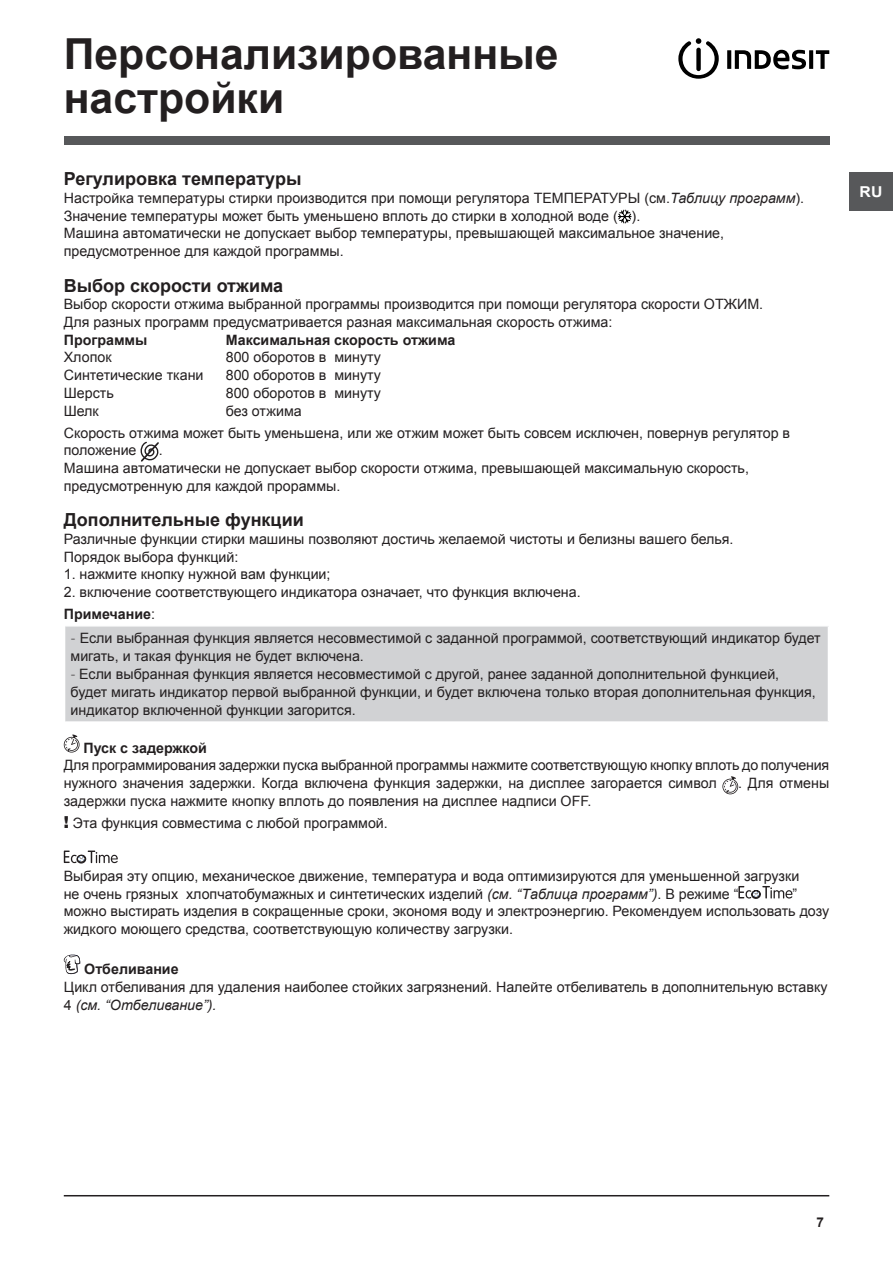
<style>
.page{position:relative;width:893px;height:1263px;background:#fff}
.page>*{position:absolute;margin:0;border:0;box-sizing:border-box;transform-origin:0 0}
.Titolo{font:700 42.75px/43.5px "Arial";color:#231f20}
.titoletto{font:700 18px "Arial";color:#231f20}
.Corpo_testo{font:700 18px "Arial";color:#231f20}
.t1{font:700 15px "Arial";color:#fff;scale:1.05 1}
.Corpo_testo-2{font:14.25px/17.7px "Arial";color:#231f20}
.titoletto-2{font:14.25px/17.7px "Arial";color:#231f20}
.Corpo_testo-3{font:700 14.25px "Arial";color:#231f20}
.titoletto-3{font:700 14.25px "Arial";color:#231f20}
.t2{font:700 13.5px "Arial";color:#231f20}
.s1{font-style:italic}
.s2{font-weight:400}
.s3{font-family:"Helvetica Neue";font-weight:300}
.s4{font-family:"Helvetica Neue";font-weight:900;font-size:16.5px}
</style>
<div class="page">
<hr style="left:64px;top:1195px;width:765px;height:1px;background:#231f20">
<div style="left:849px;top:172px;width:44px;height:38px;background:#57585a"></div>
<div style="left:64px;top:136px;width:765px;height:9px;background:#57585a"></div>
<svg style="left:678px;top:38px;width:41px;height:41px"></svg>
<svg style="left:727px;top:50px;width:4px;height:19px"></svg>
<svg style="left:735px;top:50px;width:71px;height:19px"></svg>
<svg style="left:809px;top:50px;width:4px;height:19px"></svg>
<svg style="left:816px;top:50px;width:13px;height:19px"></svg>
<svg style="left:618px;top:210px;width:14px;height:13px"></svg>
<svg style="left:141px;top:442px;width:18px;height:20px"></svg>
<div style="left:65px;top:626px;width:763px;height:96px;background:#d1d2d4"></div>
<hr style="left:64px;top:721px;width:765px;height:2px;background:#fff">
<svg style="left:64px;top:734px;width:16px;height:18px"></svg>
<svg style="left:722px;top:776px;width:16px;height:18px"></svg>
<svg style="left:64px;top:850px;width:54px;height:13px"></svg>
<svg style="left:738px;top:886px;width:54px;height:13px"></svg>
<svg style="left:64px;top:954px;width:16px;height:20px"></svg>
<p class="Titolo" style="left:64px;top:34px;width:496px">Персонализированные настройки</p>
<p class="Corpo_testo" style="left:64px;top:167px;width:239px">Регулировка температуры</p>
<p class="Corpo_testo-2" style="left:64px;top:189px;width:742px">Настройка температуры стирки производится при помощи регулятора ТЕМПЕРАТУРЫ (см.<span class="s1">Таблицу программ</span>).</p>
<p class="Corpo_testo-2" style="left:64px;top:207px;width:578px">Значение температуры может быть уменьшено вплоть до стирки в холодной воде ( ).</p>
<p class="Corpo_testo-2" style="left:64px;top:225px;width:662px">Машина автоматически не допускает выбор температуры, превышающей максимальное значение, предусмотренное для каждой программы.</p>
<p class="titoletto" style="left:64px;top:273px;width:221px">Выбор скорости отжима</p>
<p class="Corpo_testo-2" style="left:64px;top:296px;width:701px">Выбор скорости отжима выбранной программы производится при помощи регулятора скорости ОТЖИМ.</p>
<p class="Corpo_testo-2" style="left:64px;top:313px;width:550px">Для разных программ предусматривается разная максимальная скорость отжима:</p>
<p class="Corpo_testo-3" style="left:64px;top:330px;width:85px">Программы</p>
<p class="Corpo_testo-3" style="left:226px;top:330px;width:231px">Максимальная скорость отжима</p>
<p class="Corpo_testo-2" style="left:64px;top:349px;width:49px">Хлопок</p>
<p class="Corpo_testo-2" style="left:226px;top:349px;width:157px">800 оборотов в минуту</p>
<p class="Corpo_testo-2" style="left:64px;top:366px;width:141px">Синтетические ткани</p>
<p class="Corpo_testo-2" style="left:226px;top:366px;width:157px">800 оборотов в минуту</p>
<p class="Corpo_testo-2" style="left:64px;top:384px;width:51px">Шерсть</p>
<p class="Corpo_testo-2" style="left:226px;top:384px;width:157px">800 оборотов в минуту</p>
<p class="Corpo_testo-2" style="left:64px;top:402px;width:37px">Шелк</p>
<p class="Corpo_testo-2" style="left:226px;top:402px;width:77px">без отжима</p>
<p class="Corpo_testo-2" style="left:64px;top:424px;width:728px">Скорость отжима может быть уменьшена, или же отжим может быть совсем исключен, повернув регулятор в положение</p>
<p class="Corpo_testo-2" style="left:159px;top:442px;width:5px">.</p>
<p class="Corpo_testo-2" style="left:64px;top:459px;width:687px">Машина автоматически не допускает выбор скорости отжима, превышающей максимальную скорость, предусмотренную для каждой прораммы.</p>
<p class="titoletto" style="left:64px;top:508px;width:242px">Дополнительные функции</p>
<p class="Corpo_testo-2" style="left:64px;top:530px;width:671px">Различные функции стирки машины позволяют достичь желаемой чистоты и белизны вашего белья.</p>
<p class="Corpo_testo-2" style="left:64px;top:548px;width:176px">Порядок выбора функций:</p>
<p class="Corpo_testo-2" style="left:64px;top:566px;width:268px">1. нажмите кнопку нужной вам функции;</p>
<p class="Corpo_testo-2" style="left:64px;top:583px;width:518px">2. включение соответствующего индикатора означает, что функция включена.</p>
<p class="Corpo_testo-3" style="left:64px;top:605px;width:93px">Примечание<span class="s2">:</span></p>
<p class="Corpo_testo-2" style="left:71px;top:629px;width:752px"><span class="s3">-</span> Если выбранная функция является несовместимой с заданной программой, соответствующий индикатор будет мигать, и такая функция не будет включена.</p>
<p class="Corpo_testo-2" style="left:71px;top:665px;width:747px"><span class="s3">-</span> Если выбранная функция является несовместимой с другой, ранее заданной дополнительной функцией, будет мигать индикатор первой выбранной функции, и будет включена только вторая дополнительная функция, индикатор включенной функции загорится.</p>
<p class="titoletto-3" style="left:83px;top:738px;width:125px">Пуск с задержкой</p>
<p class="Corpo_testo-2" style="left:64px;top:756px;width:767px">Для программирования задержки пуска выбранной программы нажмите соответствующую кнопку вплоть до получения нужного значения задержки. Когда включена функция задержки, на дисплее загорается символ</p>
<p class="Corpo_testo-2" style="left:738px;top:774px;width:93px">. Для отмены</p>
<p class="Corpo_testo-2" style="left:64px;top:792px;width:529px">задержки пуска нажмите кнопку вплоть до появления на дисплее надписи OFF.</p>
<p class="titoletto-2" style="left:64px;top:814px;width:326px"><span class="s4">!</span> Эта функция совместима с любой программой.</p>
<p class="titoletto-2" style="left:64px;top:867px;width:737px">Выбирая эту опцию, механическое движение, температура и вода оптимизируются для уменьшенной загрузки не очень грязных хлопчатобумажных и синтетических изделий <span class="s1">(см. “Tаблица программ”)</span>. В режиме “</p>
<p class="titoletto-2" style="left:64px;top:885px;width:767px;text-indent:729px">” можно выстирать изделия в сокращенные сроки, экономя воду и электроэнергию. Рекомендуем использовать дозу жидкого моющего средства, соответствующую количеству загрузки.</p>
<p class="titoletto-3" style="left:84px;top:960px;width:96px">Отбеливание</p>
<p class="titoletto-2" style="left:64px;top:978px;width:765px">Цикл отбеливания для удаления наиболее стойких загрязнений. Налейте отбеливатель в дополнительную вставку<br>4 <span class="s1">(см. “Отбеливание”).</span></p>
<p class="t1" style="left:860px;top:182px;width:23px">RU</p>
<p class="t2" style="left:816px;top:1214px;width:9px">7</p>
</div>
